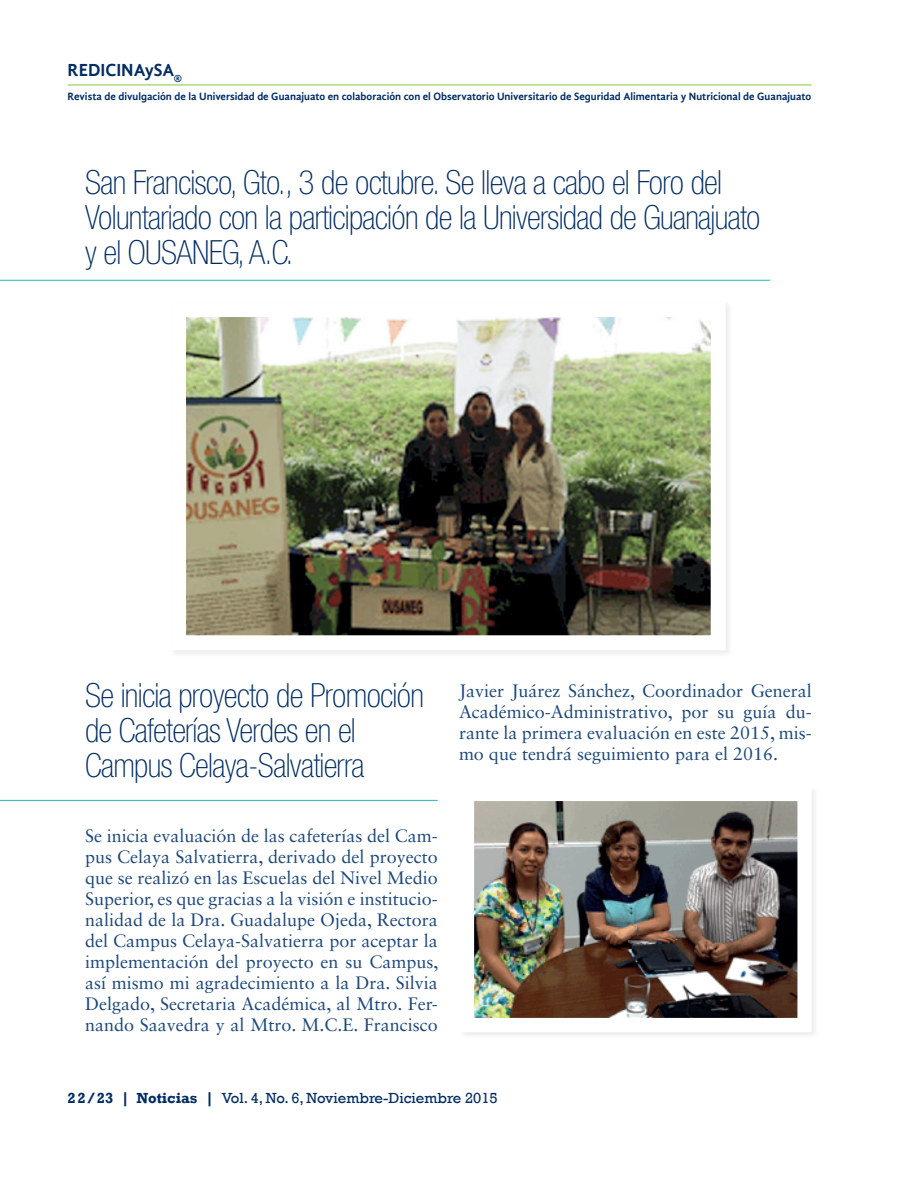
<style>
.page{position:relative;width:918px;height:1188px;background:#fff}
.page>*{position:absolute;margin:0;border:0;box-sizing:border-box;transform-origin:0 0}
.t1{font:100 condensed 33.3px/35px "Helvetica Neue LT Std";letter-spacing:-.02em;color:#002c62}
.t2{font:18px/21px "Sabon LT Std";color:#1c4779;text-align:justify}
.t3{font:700 18px "Gandhi Sans";color:#002c62}
.t4{font:15px "Rockwell";color:#002c62}
.t5{font:700 10.95px "Gandhi Sans";color:#002c62}
.s1{font-weight:700}
.s2{font-family:"Bookman Old Style";font-weight:700}
</style>
<div class="page">
<hr style="left:68px;top:85px;width:744px;height:1px;background:#8cc63e">
<div style="left:169px;top:300px;width:564px;height:358px;background:#231f20;opacity:.08"></div>
<img style="left:187px;top:318px;width:523px;height:316px">
<hr style="left:0;top:280px;width:770px;height:1px;background:#1dbcb8">
<hr style="left:0;top:800px;width:438px;height:1px;background:#1dbcb8">
<div style="left:458px;top:785px;width:361px;height:254px;background:#231f20;opacity:.08"></div>
<img style="left:475px;top:802px;width:322px;height:215px">
<p class="t3" style="left:68px;top:60px;width:116px">REDICINAySA<sub>®</sub></p>
<p class="t5" style="left:68px;top:90px;width:745px">Revista de divulgación de la Universidad de Guanajuato en colaboración con el Observatorio Universitario de Seguridad Alimentaria y Nutricional de Guanajuato</p>
<h1 class="t1" style="left:85px;top:164px;width:677px">San Francisco, Gto., 3 de octubre. Se lleva a cabo el Foro del<br>Voluntariado con la participación de la Universidad de Guanajuato y el OUSANEG, A.C.</h1>
<h1 class="t1" style="left:85px;top:678px;width:340px">Se inicia proyecto de Promoción de Cafeterías Verdes en el<br>Campus Celaya-Salvatierra</h1>
<p class="t2" style="left:85px;top:825px;width:355px">Se inicia evaluación de las cafeterías del Cam&shy;pus Celaya Salvatierra, derivado del proyecto que se realizó en las Escuelas del Nivel Medio Superior, es que gracias a la visión e institucio&shy;nalidad de la Dra. Guadalupe Ojeda, Rectora del Campus Celaya-Salvatierra por aceptar la implementación del proyecto en su Campus, así mismo mi agradecimiento a la Dra. Silvia Delgado, Secretaria Académica, al Mtro. Fer&shy;nando Saavedra y al Mtro. M.C.E. Francisco</p>
<p class="t2" style="left:459px;top:680px;width:354px">Javier Juárez Sánchez, Coordinador General Académico-Administrativo, por su guía du&shy;rante la primera evaluación en este 2015, mis&shy;mo que tendrá seguimiento para el 2016.</p>
<p class="t4" style="left:68px;top:1089px;width:431px"><span class="s1">22/23</span> <span class="s2">|</span> <span class="s1">Noticias</span> <span class="s2">|</span> Vol. 4, No. 6, Noviembre-Diciembre 2015</p>
</div>
